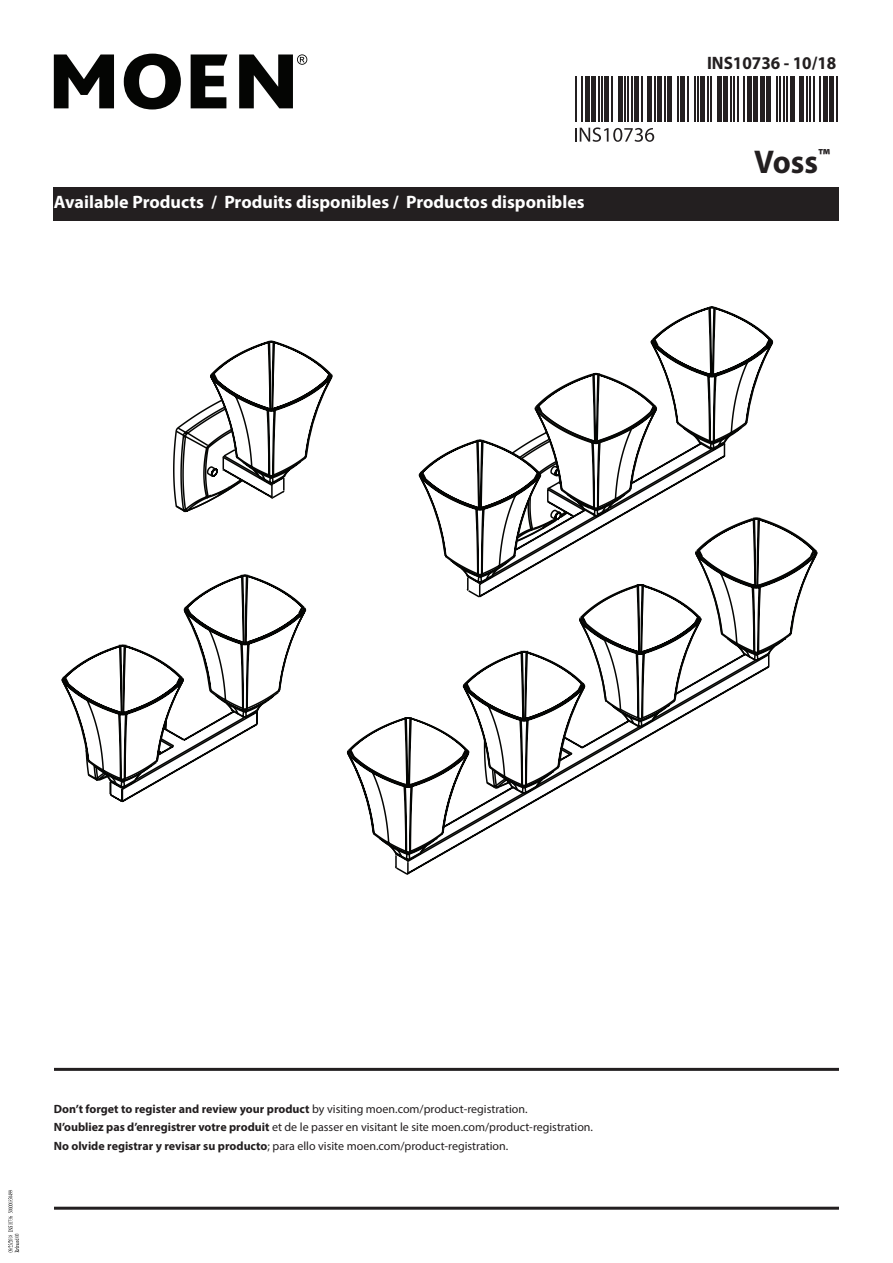
<style>
.page{position:relative;width:893px;height:1263px;background:#fff}
.page>*{position:absolute;margin:0;border:0;box-sizing:border-box;transform-origin:0 0}
.t1{font:700 33px "Myriad Pro";color:#231f20;scale:.95 1}
.t2{font:700 18px "Myriad Pro";color:#fff}
.t3{font:700 18px "Myriad Pro";color:#231f20;scale:.95 1}
.t4{font:12px/18.8px "Myriad Pro";color:#231f20}
.s1{font-weight:700}
</style>
<div class="page">
<hr style="left:54px;top:1068px;width:785px;height:3px;background:#231f20">
<div style="left:54px;top:187px;width:785px;height:33px;background:#231f20"></div>
<hr style="left:54px;top:1207px;width:785px;height:3px;background:#231f20">
<svg style="left:61px;top:341px;width:757px;height:534px"></svg>
<hr style="left:575px;top:76px;width:1px;height:46px;background:#231f20">
<hr style="left:581px;top:76px;width:2px;height:46px;background:#231f20">
<div style="left:585px;top:76px;width:5px;height:46px;background:#231f20"></div>
<div style="left:591px;top:76px;width:5px;height:46px;background:#231f20"></div>
<hr style="left:598px;top:76px;width:1px;height:46px;background:#231f20">
<hr style="left:601px;top:76px;width:2px;height:46px;background:#231f20">
<div style="left:604px;top:76px;width:5px;height:46px;background:#231f20"></div>
<hr style="left:611px;top:76px;width:2px;height:46px;background:#231f20">
<div style="left:618px;top:76px;width:5px;height:46px;background:#231f20"></div>
<hr style="left:624px;top:76px;width:2px;height:46px;background:#231f20">
<hr style="left:628px;top:76px;width:1px;height:46px;background:#231f20">
<hr style="left:631px;top:76px;width:2px;height:46px;background:#231f20">
<div style="left:634px;top:76px;width:5px;height:46px;background:#231f20"></div>
<hr style="left:641px;top:76px;width:1px;height:46px;background:#231f20">
<div style="left:647px;top:76px;width:5px;height:46px;background:#231f20"></div>
<hr style="left:654px;top:76px;width:2px;height:46px;background:#231f20">
<div style="left:657px;top:76px;width:5px;height:46px;background:#231f20"></div>
<hr style="left:664px;top:76px;width:2px;height:46px;background:#231f20">
<div style="left:667px;top:76px;width:5px;height:46px;background:#231f20"></div>
<hr style="left:677px;top:76px;width:2px;height:46px;background:#231f20">
<div style="left:680px;top:76px;width:5px;height:46px;background:#231f20"></div>
<hr style="left:687px;top:76px;width:2px;height:46px;background:#231f20">
<hr style="left:694px;top:76px;width:1px;height:46px;background:#231f20">
<hr style="left:697px;top:76px;width:2px;height:46px;background:#231f20">
<div style="left:700px;top:76px;width:5px;height:46px;background:#231f20"></div>
<hr style="left:707px;top:76px;width:2px;height:46px;background:#231f20">
<hr style="left:710px;top:76px;width:2px;height:46px;background:#231f20">
<div style="left:717px;top:76px;width:5px;height:46px;background:#231f20"></div>
<div style="left:723px;top:76px;width:5px;height:46px;background:#231f20"></div>
<hr style="left:730px;top:76px;width:2px;height:46px;background:#231f20">
<hr style="left:733px;top:76px;width:2px;height:46px;background:#231f20">
<hr style="left:737px;top:76px;width:1px;height:46px;background:#231f20">
<hr style="left:743px;top:76px;width:2px;height:46px;background:#231f20">
<div style="left:747px;top:76px;width:5px;height:46px;background:#231f20"></div>
<div style="left:753px;top:76px;width:5px;height:46px;background:#231f20"></div>
<div style="left:760px;top:76px;width:5px;height:46px;background:#231f20"></div>
<div style="left:766px;top:76px;width:5px;height:46px;background:#231f20"></div>
<hr style="left:776px;top:76px;width:2px;height:46px;background:#231f20">
<hr style="left:780px;top:76px;width:1px;height:46px;background:#231f20">
<hr style="left:783px;top:76px;width:2px;height:46px;background:#231f20">
<hr style="left:786px;top:76px;width:2px;height:46px;background:#231f20">
<hr style="left:790px;top:76px;width:4px;height:46px;background:#231f20">
<div style="left:799px;top:76px;width:5px;height:46px;background:#231f20"></div>
<hr style="left:806px;top:76px;width:2px;height:46px;background:#231f20">
<hr style="left:809px;top:76px;width:2px;height:46px;background:#231f20">
<hr style="left:813px;top:76px;width:1px;height:46px;background:#231f20">
<hr style="left:819px;top:76px;width:2px;height:46px;background:#231f20">
<div style="left:823px;top:76px;width:5px;height:46px;background:#231f20"></div>
<div style="left:829px;top:76px;width:5px;height:46px;background:#231f20"></div>
<hr style="left:836px;top:76px;width:1px;height:46px;background:#231f20">
<svg style="left:575px;top:127px;width:79px;height:15px"></svg>
<svg style="left:54px;top:54px;width:60px;height:54px"></svg>
<svg style="left:124px;top:54px;width:57px;height:55px"></svg>
<svg style="left:191px;top:54px;width:36px;height:54px"></svg>
<svg style="left:239px;top:54px;width:68px;height:54px"></svg>
<svg style="left:8px;top:1190px;width:11px;height:62px"></svg>
<h2 class="t2" style="left:54px;top:190px;width:532px">Available Products / Produits disponibles / Productos disponibles</h2>
<h2 class="t3" style="left:707px;top:51px;width:138px">INS10736 - 10/18</h2>
<h1 class="t1" style="left:754px;top:140px;width:81px">Voss<sup>™</sup></h1>
<p class="t4" style="left:54px;top:1099px;width:541px"><span class="s1">Don’t forget to register and review your product</span> by visiting moen.com/product-registration.<br><span class="s1">N’oubliez pas d’enregistrer votre produit</span> et de le passer en visitant le site moen.com/product-registration.<br><span class="s1">No olvide registrar y revisar su producto</span>; para ello visite moen.com/product-registration.</p>
</div>
